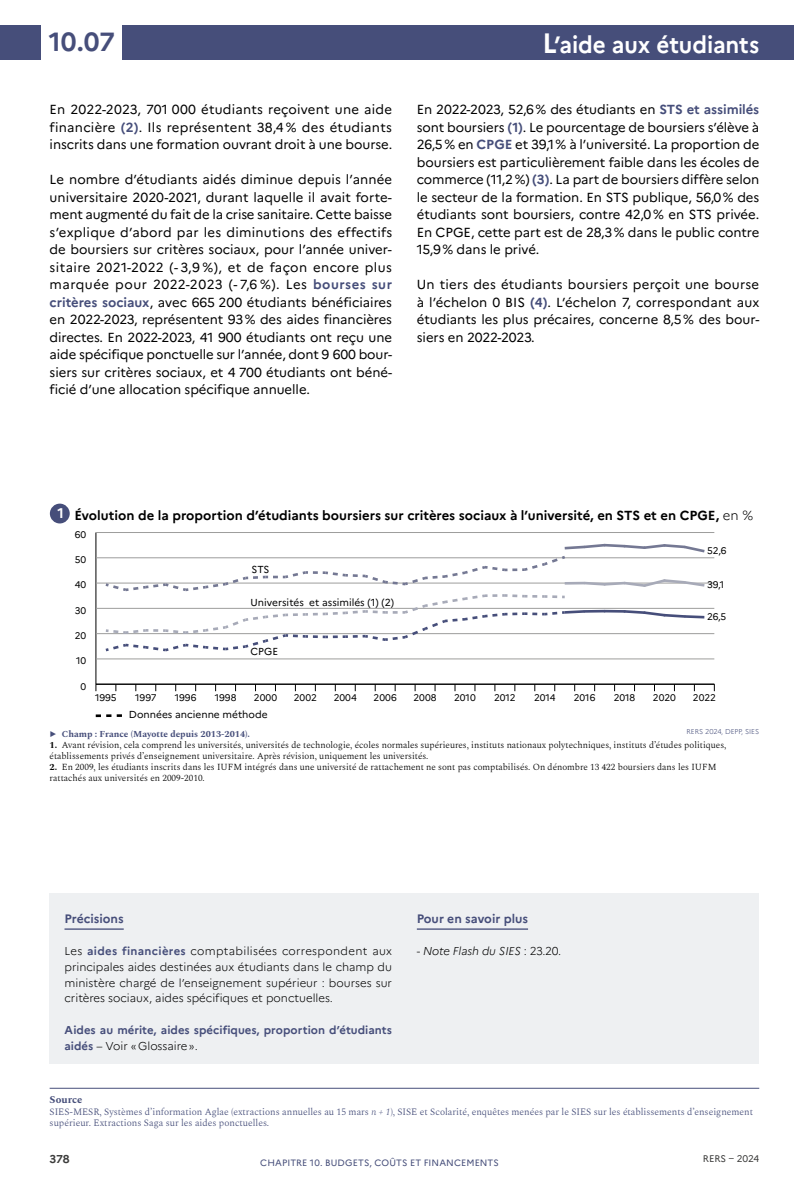
<style>
.page{position:relative;width:794px;height:1191px;background:#fff}
.page>*{position:absolute;margin:0;border:0;box-sizing:border-box;transform-origin:0 0}
.N__page_fiche{font:700 26.25px "Marianne";color:#464e7a}
.Titre_fiche{font:700 23.62px "Marianne";letter-spacing:-.005em;color:#fff;scale:.95 1}
.N__figure{font:700 14px "Marianne";color:#fff}
.texte_courant{font:13.12px/17.5px "Marianne";letter-spacing:-.005em;color:#000;text-align:justify}
.titre_figure{font:700 13.12px "Marianne";color:#000}
.titre_Pour_en_savoir{font:700 12.25px "Marianne";color:#464e7a}
.titre_Précisions{font:700 12.25px "Marianne";color:#464e7a}
.txt_Précisions{font:300 11.38px/15.8px "Marianne";color:#000;text-align:justify}
.txt_Précisions-2{font:700 11.38px/15.8px "Marianne";color:#464e7a}
.t1{font:italic 300 11.38px "Marianne";letter-spacing:-.005em;color:#000}
.t2{font:700 11.38px "Marianne";color:#3c3c3b}
.titre_Source{font:700 10.5px "Spectral";color:#464e7a}
.t3{font:10.15px "Marianne";color:#000}
.txt_sources{font:300 9.62px/11.5px "Spectral";color:#464e7a}
.t4{font:9.62px "Marianne";color:#000}
.t5{font:9.62px "Marianne";letter-spacing:-.005em;color:#3c3c3b}
.t6{font:300 9.1px/11px "Spectral";color:#000}
.t7{font:9.1px "Marianne";letter-spacing:.01em;color:#464e7a}
.t8{font:700 9.1px "Spectral";color:#464e7a}
.figure_et_tableaux{font:300 7px "Marianne";color:#464e7a}
.s1{font-size:28px}
.s2{font-weight:700;color:#464e7a}
.s3{font-weight:300}
.s4{font-weight:700}
.s5{font-weight:300;color:#000}
.s6{font-style:normal}
.s7{font-style:italic}
</style>
<div class="page">
<div style="left:0;top:25px;width:794px;height:35px;background:#464e7a"></div>
<div style="left:42px;top:19px;width:80px;height:44px;background:#fff"></div>
<hr style="left:50px;top:1088px;width:709px;height:1px;background:#464e7a">
<div style="left:50px;top:893px;width:709px;height:170px;background:#eef0f2"></div>
<hr style="left:64px;top:928px;width:60px;height:1px;background:#464e7a">
<hr style="left:417px;top:928px;width:111px;height:1px;background:#464e7a">
<div style="left:50px;top:503px;width:20px;height:20px;background:#464e7a;border-radius:50%"></div>
<svg style="left:95px;top:714px;width:27px;height:3px"></svg>
<hr style="left:95px;top:532px;width:1px;height:152px;background:#000">
<hr style="left:96px;top:684px;width:618px;height:1px;background:#000">
<hr style="left:96px;top:658px;width:618px;height:1px;background:#9d9d9c">
<hr style="left:96px;top:633px;width:618px;height:1px;background:#9d9d9c">
<hr style="left:96px;top:608px;width:618px;height:1px;background:#9d9d9c">
<hr style="left:96px;top:583px;width:618px;height:1px;background:#9d9d9c">
<hr style="left:96px;top:557px;width:618px;height:1px;background:#9d9d9c">
<hr style="left:96px;top:532px;width:618px;height:1px;background:#9d9d9c">
<svg style="left:103px;top:543px;width:604px;height:109px"></svg>
<p class="N__page_fiche" style="left:49px;top:26px;width:67px">10.07</p>
<p class="Titre_fiche" style="left:542px;top:30px;width:230px"><span class="s1">L</span>’aide aux étudiants</p>
<p class="texte_courant" style="left:50px;top:101px;width:344px">En 2022-2023, 701 000 étudiants reçoivent une aide financière <span class="s2">(2)</span>. Ils représentent 38,4 % des étudiants inscrits dans une formation ouvrant droit à une bourse.</p>
<p class="texte_courant" style="left:50px;top:171px;width:344px">Le nombre d’étudiants aidés diminue depuis l’année universitaire 2020-2021, durant laquelle il avait forte&shy;ment augmenté du fait de la crise sanitaire. Cette baisse s’explique d’abord par les diminutions des effectifs de boursiers sur critères sociaux, pour l’année univer&shy;sitaire 2021-2022 (- 3,9 %), et de façon encore plus marquée pour 2022-2023 (- 7,6 %). Les <span class="s2">bourses sur critères sociaux</span>, avec 665 200 étudiants bénéficiaires en 2022-2023, représentent 93% des aides financières directes. En 2022-2023, 41 900 étudiants ont reçu une aide spécifique ponctuelle sur l’année, dont 9 600 bour&shy;siers sur critères sociaux, et 4 700 étudiants ont béné&shy;ficié d’une allocation spécifique annuelle.</p>
<p class="texte_courant" style="left:417px;top:101px;width:344px">En 2022-2023, 52,6% des étudiants en <span class="s2">STS et assimilés </span>sont boursiers <span class="s2">(1)</span>. Le pourcentage de boursiers s’élève à 26,5% en <span class="s2">CPGE</span> et 39,1% à l’université. La proportion de boursiers est particulièrement faible dans les écoles de commerce (11,2%) <span class="s2">(3)</span>. La part de boursiers diffère selon le secteur de la formation. En STS publique, 56,0% des étudiants sont boursiers, contre 42,0% en STS privée.<br>En CPGE, cette part est de 28,3% dans le public contre 15,9% dans le privé.</p>
<p class="texte_courant" style="left:417px;top:276px;width:344px">Un tiers des étudiants boursiers perçoit une bourse à l’échelon 0 BIS <span class="s2">(4)</span>. L’échelon 7, correspondant aux étudiants les plus précaires, concerne 8,5% des bour&shy;siers en 2022-2023.</p>
<p class="N__figure" style="left:57px;top:504px;width:8px">1</p>
<p class="titre_figure" style="left:74px;top:507px;width:680px">Évolution de la proportion d’étudiants boursiers sur critères sociaux à l’université, en STS et en CPGE, <span class="s3">en %</span></p>
<p class="t4" style="left:75px;top:528px;width:13px">60</p>
<p class="t4" style="left:75px;top:554px;width:13px">50</p>
<p class="t4" style="left:75px;top:579px;width:13px">40</p>
<p class="t4" style="left:75px;top:604px;width:13px">30</p>
<p class="t4" style="left:75px;top:629px;width:13px">20</p>
<p class="t4" style="left:76px;top:655px;width:12px">10</p>
<p class="t4" style="left:80px;top:680px;width:7px">0</p>
<p class="t3" style="left:251px;top:563px;width:19px">STS</p>
<p class="t3" style="left:251px;top:596px;width:145px">Universités et assimilés (1) (2)</p>
<p class="t3" style="left:251px;top:645px;width:29px">CPGE</p>
<p class="t4" style="left:707px;top:544px;width:21px">52,6</p>
<p class="t4" style="left:707px;top:578px;width:18px">39,1</p>
<p class="t4" style="left:707px;top:611px;width:21px">26,5</p>
<p class="t4" style="left:95px;top:691px;width:23px">1995</p>
<p class="t4" style="left:135px;top:691px;width:23px">1997</p>
<p class="t4" style="left:175px;top:691px;width:23px">1996</p>
<p class="t4" style="left:215px;top:691px;width:23px">1998</p>
<p class="t4" style="left:254px;top:691px;width:25px">2000</p>
<p class="t4" style="left:294px;top:691px;width:25px">2002</p>
<p class="t4" style="left:334px;top:691px;width:25px">2004</p>
<p class="t4" style="left:373px;top:691px;width:25px">2006</p>
<p class="t4" style="left:413px;top:691px;width:25px">2008</p>
<p class="t4" style="left:454px;top:691px;width:23px">2010</p>
<p class="t4" style="left:494px;top:691px;width:23px">2012</p>
<p class="t4" style="left:534px;top:691px;width:23px">2014</p>
<p class="t4" style="left:574px;top:691px;width:23px">2016</p>
<p class="t4" style="left:614px;top:691px;width:23px">2018</p>
<p class="t4" style="left:653px;top:691px;width:25px">2020</p>
<p class="t4" style="left:693px;top:691px;width:24px">2022</p>
<p class="t3" style="left:129px;top:708px;width:140px">Données ancienne méthode</p>
<p class="figure_et_tableaux" style="left:686px;top:727px;width:74px">RERS 2024, DEPP, SIES</p>
<p class="t8" style="left:50px;top:727px;width:202px">▶ Champ : France (Mayotte depuis 2013-2014).</p>
<p class="t6" style="left:50px;top:739px;width:678px"><span class="s4">1.</span> Avant révision, cela comprend les universités, universités de technologie, écoles normales supérieures, instituts nationaux polytechniques, instituts d’études politiques, établissements privés d’enseignement universitaire. Après révision, uniquement les universités.</p>
<p class="t6" style="left:50px;top:761px;width:668px"><span class="s4">2.</span> En 2009, les étudiants inscrits dans les IUFM intégrés dans une université de rattachement ne sont pas comptabilisés. On dénombre 13 422 boursiers dans les IUFM rattachés aux universités en 2009-2010.</p>
<p class="titre_Précisions" style="left:64px;top:911px;width:61px">Précisions</p>
<p class="txt_Précisions" style="left:64px;top:943px;width:329px">Les <span class="s2">aides financières</span> comptabilisées correspondent aux principales aides destinées aux étudiants dans le champ du ministère chargé de l’enseignement supérieur : bourses sur critères sociaux, aides spécifiques et ponctuelles.</p>
<p class="txt_Précisions-2" style="left:64px;top:1021px;width:329px">Aides au mérite, aides spécifiques, proportion d’étudiants aidés <span class="s5">– Voir «Glossaire».</span></p>
<p class="titre_Pour_en_savoir" style="left:417px;top:911px;width:113px">Pour en savoir plus</p>
<p class="t1" style="left:417px;top:944px;width:146px"><span class="s6">-</span> Note Flash du SIES <span class="s6">: 23.20.</span></p>
<p class="titre_Source" style="left:50px;top:1092px;width:34px">Source</p>
<p class="txt_sources" style="left:50px;top:1106px;width:705px">SIES-MESR, Systèmes d’information Aglae (extractions annuelles au 15 mars <span class="s7">n + 1</span>), SISE et Scolarité, enquêtes menées par le SIES sur les établissements d’enseignement supérieur. Extractions Saga sur les aides ponctuelles.</p>
<p class="t2" style="left:50px;top:1152px;width:22px">378</p>
<p class="t7" style="left:260px;top:1157px;width:78px">CHAPITRE 10. Budgets</p>
<p class="t7" style="left:369px;top:1157px;width:62px">, coûtsetfinancements</p>
<p class="t5" style="left:703px;top:1153px;width:58px">RERS – 2024</p>
</div>
